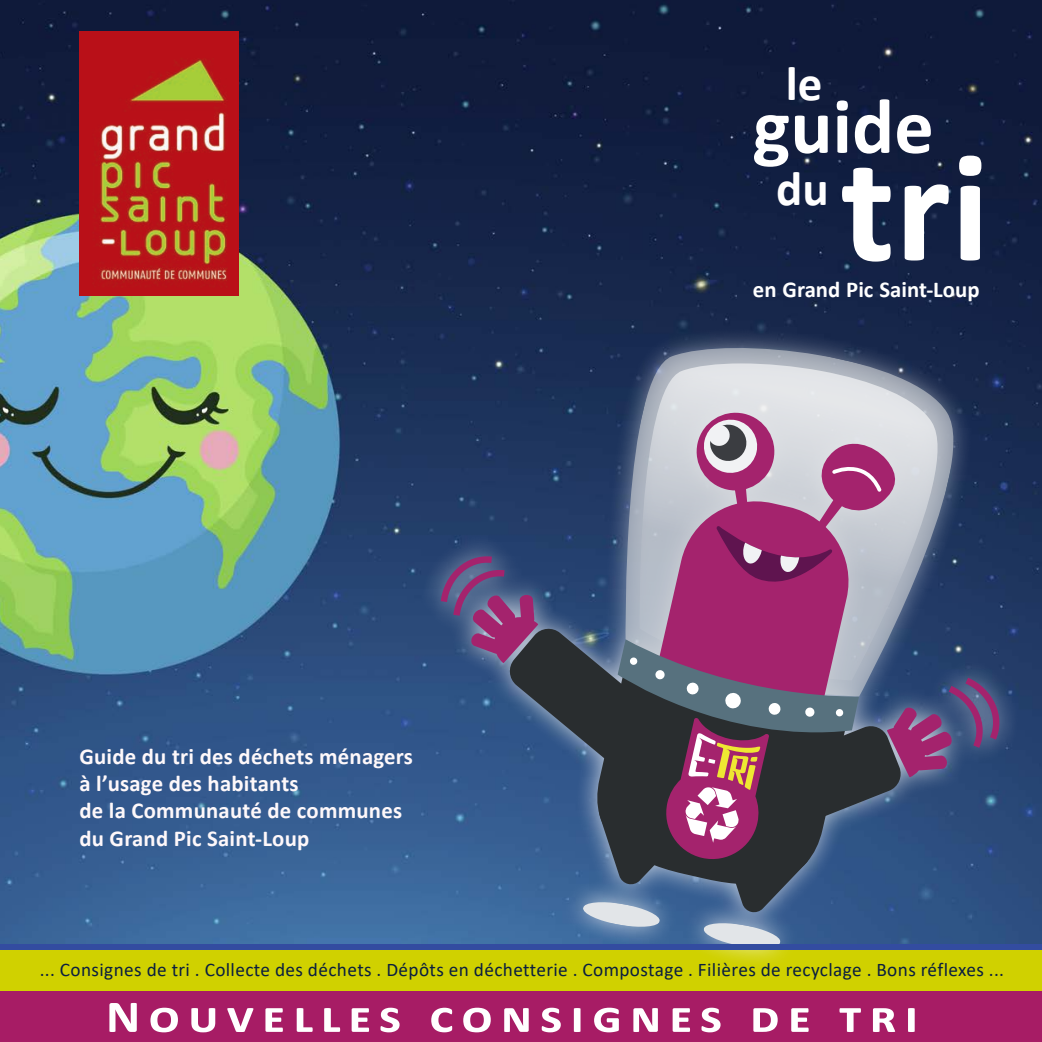
<style>
.page{position:relative;width:1042px;height:1042px;background:#fff}
.page>*{position:absolute;margin:0;border:0;box-sizing:border-box;transform-origin:0 0}
.t1{font:700 157.5px "Calibri";color:#fff}
.t2{font:700 78.75px "Calibri";color:#fff}
.t3{font:700 49px "Calibri";color:#fff}
.t4{font:700 45.68px "Calibri";letter-spacing:.15em;color:#fff;scale:1.15 1}
.t5{font:700 22.75px "Calibri";letter-spacing:.01em;color:#fef8fa}
.t6{font:700 22.75px "Calibri";color:#fff}
.t7{font:19.25px "Calibri";letter-spacing:.02em;color:#0a1e40}
</style>
<div class="page">
<div style="left:0;top:950px;width:1042px;height:41px;background:#d0d100"></div>
<img style="left:0;top:0;width:1042px;height:944px">
<img style="left:79px;top:32px;width:159px;height:263px">
<svg style="left:362px;top:269px;width:680px;height:693px;background:#2b415c"></svg>
<svg style="left:622px;top:335px;width:347px;height:74px;background:#384766"></svg>
<svg style="left:636px;top:363px;width:304px;height:46px;background:#bbc0ca"></svg>
<svg style="left:437px;top:409px;width:565px;height:535px;background:#5d5b80"></svg>
<div style="left:0;top:991px;width:1042px;height:51px;background:#a71c65"></div>
<div style="left:0;top:944px;width:1042px;height:6px;background:#334ca0"></div>
<p class="t3" style="left:786px;top:49px;width:38px">le</p>
<p class="t2" style="left:753px;top:71px;width:182px">guide</p>
<p class="t1" style="left:840px;top:96px;width:151px">tri</p>
<p class="t3" style="left:776px;top:154px;width:54px">du</p>
<p class="t5" style="left:79px;top:740px;width:335px">Guide du tri des déchets ménagers</p>
<p class="t5" style="left:79px;top:767px;width:221px">à l’usage des habitants</p>
<p class="t5" style="left:79px;top:795px;width:324px">de la Communauté de communes</p>
<p class="t5" style="left:79px;top:822px;width:232px">du Grand Pic Saint-Loup</p>
<p class="t6" style="left:753px;top:273px;width:228px">en Grand Pic Saint-Loup</p>
<p class="t7" style="left:40px;top:956px;width:966px">... Consignes de tri . Collecte des déchets . Dépôts en déchetterie . Compostage . Filières de recyclage . Bons réflexes ...</p>
<p class="t4" style="left:106px;top:984px;width:708px">Nouvelles consignes de tri</p>
</div>
